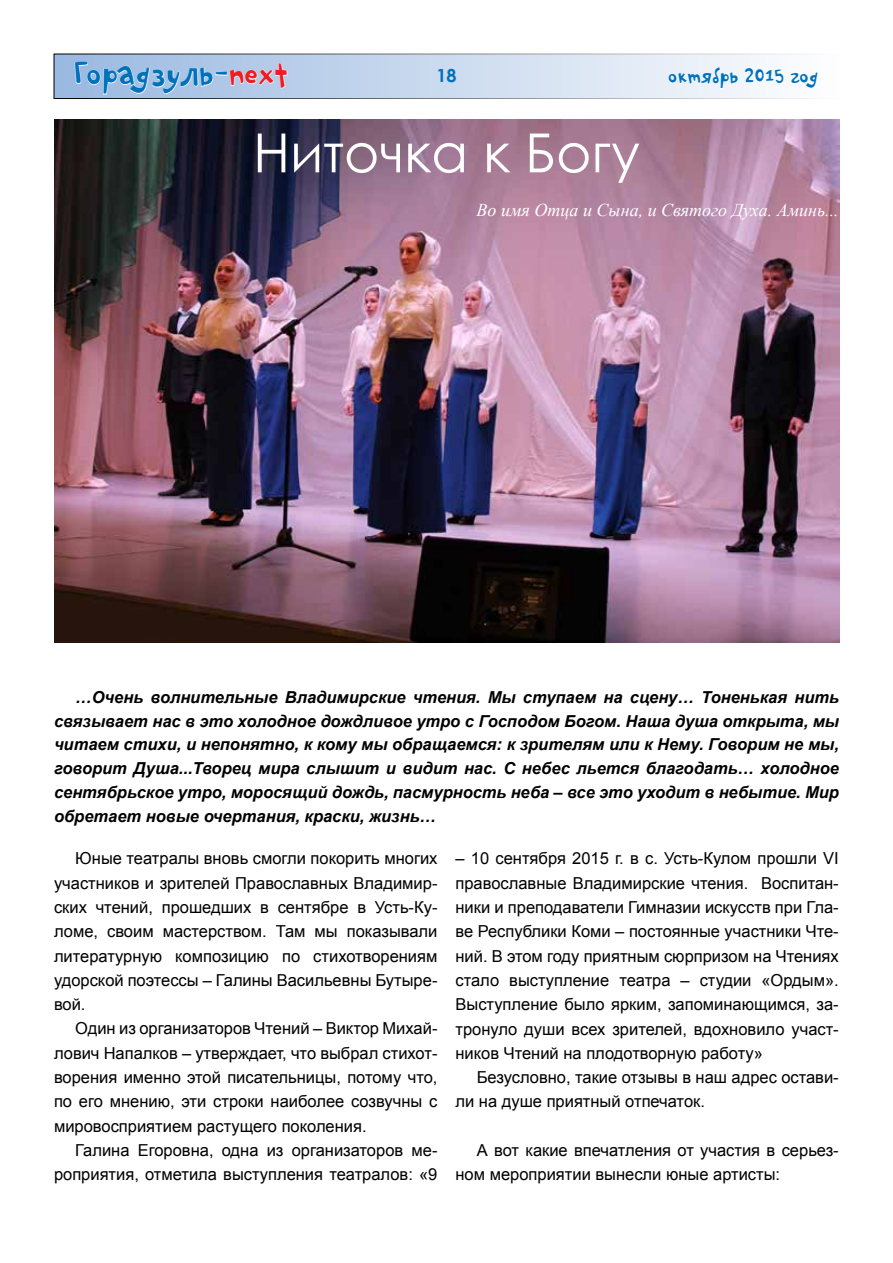
<style>
.page{position:relative;width:893px;height:1263px;background:#fff}
.page>*{position:absolute;margin:0;border:0;box-sizing:border-box;transform-origin:0 0}
.t1{font:54px "Century Gothic";color:#fff}
.t2{font:45px "PF Playskool Pro";color:#0072bc}
.t3{font:27px "PF Playskool Pro";color:#0072bc}
.t4{font:italic 18px "Times New Roman";color:#fff}
.t5{font:700 18px "Century Gothic";color:#0072bc}
.t6{font:16.5px/24.3px "Arial";color:#000;text-align:justify}
.t7{font:italic 700 16.5px/23.7px "Arial";color:#000;text-align:justify}
.s1{color:#ed1d24}
</style>
<div class="page">
<div style="left:54px;top:54px;width:785px;height:45px;background:linear-gradient(to right,#99b8e1,#fefefe)"></div>
<svg style="left:668px;top:67px;width:70px;height:22px"></svg>
<svg style="left:744px;top:68px;width:40px;height:17px"></svg>
<svg style="left:790px;top:67px;width:28px;height:23px"></svg>
<svg style="left:74px;top:61px;width:214px;height:38px;background:#b0c6e3"></svg>
<img style="left:54px;top:119px;width:786px;height:524px">
<h2 class="t2" style="left:73px;top:53px;width:217px">Горадзуль-<span class="s1">next</span></h2>
<p class="t5" style="left:436px;top:62px;width:22px">18</p>
<h3 class="t3" style="left:668px;top:64px;width:151px">октябрь 2015 год</h3>
<h1 class="t1" style="left:253px;top:115px;width:388px">Ниточка к Богу</h1>
<p class="t4" style="left:477px;top:198px;width:364px">Во имя Отца и Сына, и Святого Духа. Аминь...</p>
<p class="t7" style="left:54px;top:686px;width:786px;text-indent:21px">…Очень волнительные Владимирские чтения. Мы ступаем на сцену… Тоненькая нить связывает нас в это холодное дождливое утро с Господом Богом. Наша душа открыта, мы читаем стихи, и непонятно, к кому мы обращаемся: к зрителям или к Нему. Говорим не мы, говорит Душа...Творец мира слышит и видит нас. С небес льется благодать… холодное сентябрьское утро, моросящий дождь, пасмурность неба – все это уходит в небытие. Мир обретает новые очертания, краски, жизнь…</p>
<p class="t6" style="left:54px;top:846px;width:385px;text-indent:21px">Юные театралы вновь смогли покорить многих участников и зрителей Православных Владимир&shy;ских чтений, прошедших в сентябре в Усть-Ку&shy;ломе, своим мастерством. Там мы показывали литературную композицию по стихотворениям удорской поэтессы – Галины Васильевны Бутыре&shy;вой.</p>
<p class="t6" style="left:54px;top:1017px;width:385px;text-indent:21px">Один из организаторов Чтений – Виктор Михай&shy;лович Напалков – утверждает, что выбрал стихот&shy;ворения именно этой писательницы, потому что, по его мнению, эти строки наиболее созвучны с мировосприятием растущего поколения.</p>
<p class="t6" style="left:54px;top:1138px;width:385px;text-align:right">Галина Егоровна, одна из организаторов ме&shy;роприятия, отметила выступления театралов: «9</p>
<p class="t6" style="left:455px;top:846px;width:385px">– 10 сентября 2015 г. в с. Усть-Кулом прошли VI православные Владимирские чтения. Воспитан&shy;ники и преподаватели Гимназии искусств при Гла&shy;ве Республики Коми – постоянные участники Чте&shy;ний. В этом году приятным сюрпризом на Чтениях стало выступление театра – студии «Ордым».<br>Выступление было ярким, запоминающимся, за&shy;тронуло души всех зрителей, вдохновило участ&shy;ников Чтений на плодотворную работу»</p>
<p class="t6" style="left:455px;top:1065px;width:385px;text-indent:21px">Безусловно, такие отзывы в наш адрес остави&shy;ли на душе приятный отпечаток.</p>
<p class="t6" style="left:455px;top:1138px;width:385px;text-indent:21px">А вот какие впечатления от участия в серьез&shy;ном мероприятии вынесли юные артисты:</p>
</div>
